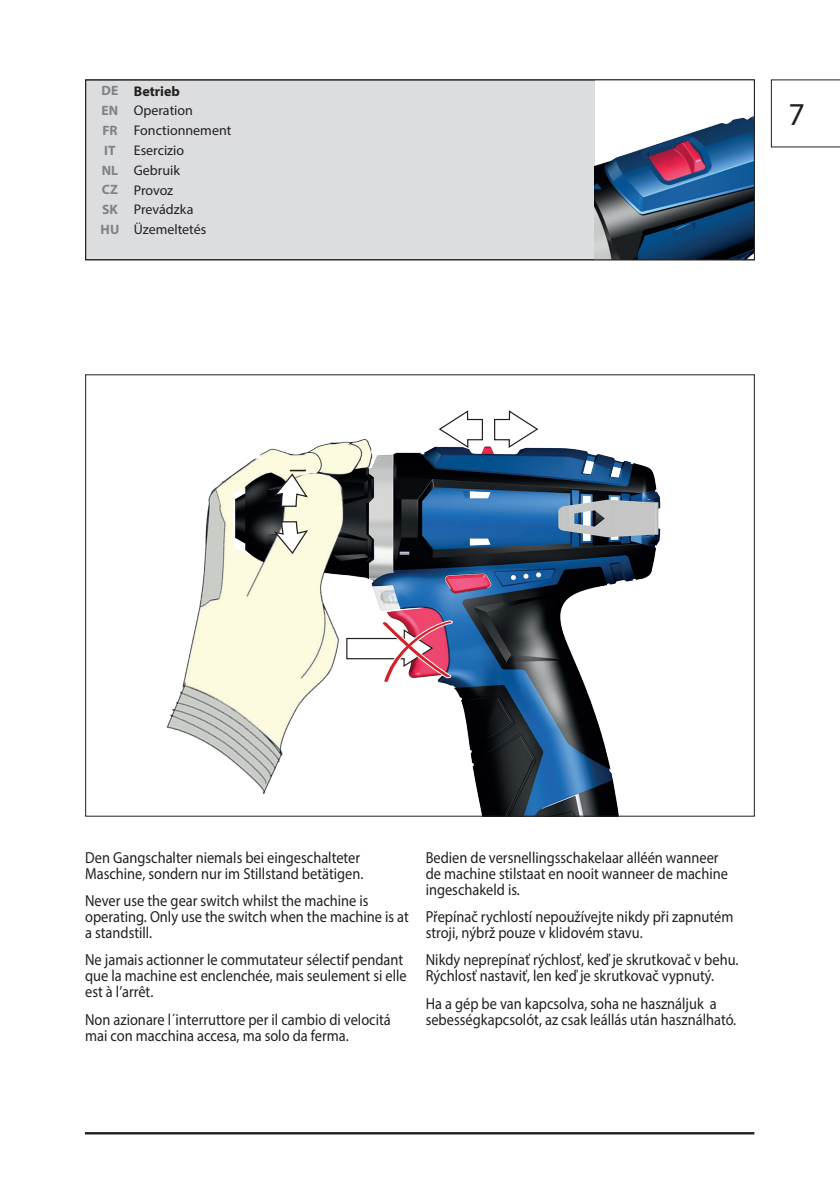
<style>
.page{position:relative;width:840px;height:1191px;background:#fff}
.page>*{position:absolute;margin:0;border:0;box-sizing:border-box;transform-origin:0 0}
.t1{font:32px "Myriad Pro";color:#231f20}
.t2{font:16px/16px "Myriad Pro";color:#231f20;scale:.9 1}
.t3{font:14px/19.8px "Myriad Pro";color:#231f20}
.t4{font:700 13.6px "Myriad Pro";color:#808285}
.s1{font-weight:700;font-size:13.6px;color:#808285}
.s2{font-weight:700}
</style>
<div class="page">
<svg style="left:770px;top:79px;width:69px;height:69px"></svg>
<hr style="left:85px;top:1132px;width:668px;height:2px;background:#231f20">
<img style="left:166px;top:432px;width:495px;height:382px">
<svg style="left:493px;top:410px;width:46px;height:39px"></svg>
<svg style="left:437px;top:410px;width:46px;height:39px"></svg>
<svg style="left:272px;top:469px;width:37px;height:86px"></svg>
<svg style="left:345px;top:620px;width:108px;height:63px"></svg>
<div style="left:86px;top:80px;width:511px;height:179px;background:#dcdddf"></div>
<img style="left:594px;top:81px;width:158px;height:177px">
<div style="left:85px;top:79px;width:669px;height:181px;border:1px solid #231f20"></div>
<p class="t3" style="left:101px;top:81px;width:131px"><span class="s1">DE</span> <span class="s2">Betrieb<br></span><span class="s1">EN</span> Operation<br><span class="s1">FR</span> Fonctionnement</p>
<p class="t4" style="left:104px;top:141px;width:13px">IT</p>
<p class="t3" style="left:101px;top:140px;width:107px;text-indent:33px">Esercizio<br><span class="s1">NL</span> Gebruik<br><span class="s1">CZ</span> Provoz<br><span class="s1">SK</span> Prevádzka<br><span class="s1">HU</span> Üzemeltetés</p>
<h1 class="t1" style="left:788px;top:95px;width:18px">7</h1>
<p class="t2" style="left:85px;top:849px;width:310px">Den Gangschalter niemals bei eingeschalteter<br>Maschine, sondern nur im Stillstand betätigen.</p>
<p class="t2" style="left:85px;top:892px;width:361px">Never use the gear switch whilst the machine is operating. Only use the switch when the machine is at a standstill.</p>
<p class="t2" style="left:85px;top:951px;width:359px">Ne jamais actionner le commutateur sélectif pendant que la machine est enclenchée, mais seulement si elle est à l’arrêt.</p>
<p class="t2" style="left:85px;top:1011px;width:341px">Non azionare l´interruttore per il cambio di velocitá mai con macchina accesa, ma solo da ferma.</p>
<p class="t2" style="left:425px;top:849px;width:337px">Bedien de versnellingsschakelaar alléén wanneer de machine stilstaat en nooit wanneer de machine ingeschakeld is.</p>
<p class="t2" style="left:425px;top:908px;width:343px">Přepínač rychlostí nepoužívejte nikdy při zapnutém stroji, nýbrž pouze v klidovém stavu.</p>
<p class="t2" style="left:425px;top:951px;width:349px">Nikdy neprepínať rýchlosť, keď je skrutkovač v behu.<br>Rýchlosť nastaviť, len keď je skrutkovač vypnutý.</p>
<p class="t2" style="left:425px;top:995px;width:346px">Ha a gép be van kapcsolva, soha ne használjuk a sebességkapcsolót, az csak leállás után használható.</p>
</div>
